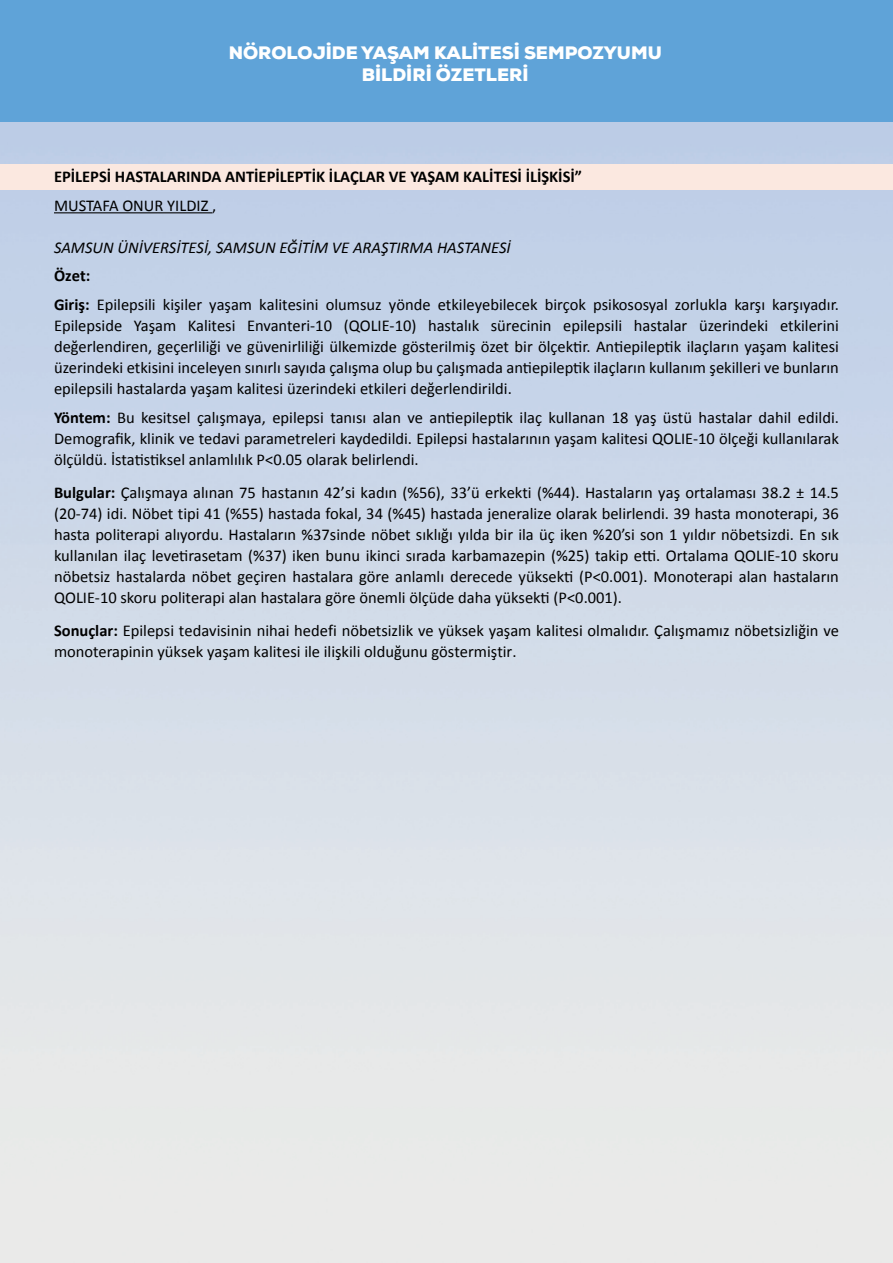
<style>
.page{position:relative;width:893px;height:1263px;background:#fff}
.page>*{position:absolute;margin:0;border:0;box-sizing:border-box;transform-origin:0 0}
.t1{font:900 18px/21.6px "Nexa";color:#fff;text-align:center}
.t2{font:16.5px/21px "Calibri";color:#000;text-align:justify}
.t3{font:700 16.5px "Calibri";color:#000}
.t4{font:italic 16.5px "Calibri";color:#000}
.s1{font-weight:700}
</style>
<div class="page">
<img style="left:0;top:121px;width:893px;height:1142px">
<div style="left:0;top:0;width:893px;height:121px;background:#5fa3d8"></div>
<div style="left:0;top:164px;width:893px;height:25px;background:#fbe8e0"></div>
<hr style="left:54px;top:212px;width:158px;height:1px;background:#000">
<p class="t1" style="left:229px;top:42px;width:435px">NÖROLOJİDE YAŞAM KALİTESİ SEMPOZYUMU<br>BİLDİRİ ÖZETLERİ</p>
<p class="t3" style="left:54px;top:166px;width:530px">EPİLEPSİ HASTALARINDA ANTİEPİLEPTİK İLAÇLAR VE YAŞAM KALİTESİ İLİŞKİSİ”</p>
<p class="t2" style="left:54px;top:195px;width:164px">MUSTAFA ONUR YILDIZ ,</p>
<p class="t4" style="left:54px;top:236px;width:458px">SAMSUN ÜNİVERSİTESİ, SAMSUN EĞİTİM VE ARAŞTIRMA HASTANESİ</p>
<p class="t3" style="left:54px;top:265px;width:38px">Özet:</p>
<p class="t2" style="left:54px;top:294px;width:786px"><span class="s1">Giriş:</span> Epilepsili kişiler yaşam kalitesini olumsuz yönde etkileyebilecek birçok psikososyal zorlukla karşı karşıyadır.<br>Epilepside Yaşam Kalitesi Envanteri-10 (QOLIE-10) hastalık sürecinin epilepsili hastalar üzerindeki etkilerini değerlendiren, geçerliliği ve güvenirliliği ülkemizde gösterilmiş özet bir ölçektir. Antiepileptik ilaçların yaşam kalitesi üzerindeki etkisini inceleyen sınırlı sayıda çalışma olup bu çalışmada antiepileptik ilaçların kullanım şekilleri ve bunların epilepsili hastalarda yaşam kalitesi üzerindeki etkileri değerlendirildi.</p>
<p class="t2" style="left:54px;top:407px;width:786px"><span class="s1">Yöntem:</span> Bu kesitsel çalışmaya, epilepsi tanısı alan ve antiepileptik ilaç kullanan 18 yaş üstü hastalar dahil edildi.<br>Demografik, klinik ve tedavi parametreleri kaydedildi. Epilepsi hastalarının yaşam kalitesi QOLIE-10 ölçeği kullanılarak ölçüldü. İstatistiksel anlamlılık P&lt;0.05 olarak belirlendi.</p>
<p class="t2" style="left:54px;top:482px;width:786px"><span class="s1">Bulgular:</span> Çalışmaya alınan 75 hastanın 42’si kadın (%56), 33’ü erkekti (%44). Hastaların yaş ortalaması 38.2 ± 14.5 (20-74) idi. Nöbet tipi 41 (%55) hastada fokal, 34 (%45) hastada jeneralize olarak belirlendi. 39 hasta monoterapi, 36 hasta politerapi alıyordu. Hastaların %37sinde nöbet sıklığı yılda bir ila üç iken %20’si son 1 yıldır nöbetsizdi. En sık kullanılan ilaç levetirasetam (%37) iken bunu ikinci sırada karbamazepin (%25) takip etti. Ortalama QOLIE-10 skoru nöbetsiz hastalarda nöbet geçiren hastalara göre anlamlı derecede yüksekti (P&lt;0.001). Monoterapi alan hastaların QOLIE-10 skoru politerapi alan hastalara göre önemli ölçüde daha yüksekti (P&lt;0.001).</p>
<p class="t2" style="left:54px;top:620px;width:786px"><span class="s1">Sonuçlar:</span> Epilepsi tedavisinin nihai hedefi nöbetsizlik ve yüksek yaşam kalitesi olmalıdır. Çalışmamız nöbetsizliğin ve monoterapinin yüksek yaşam kalitesi ile ilişkili olduğunu göstermiştir.</p>
</div>
